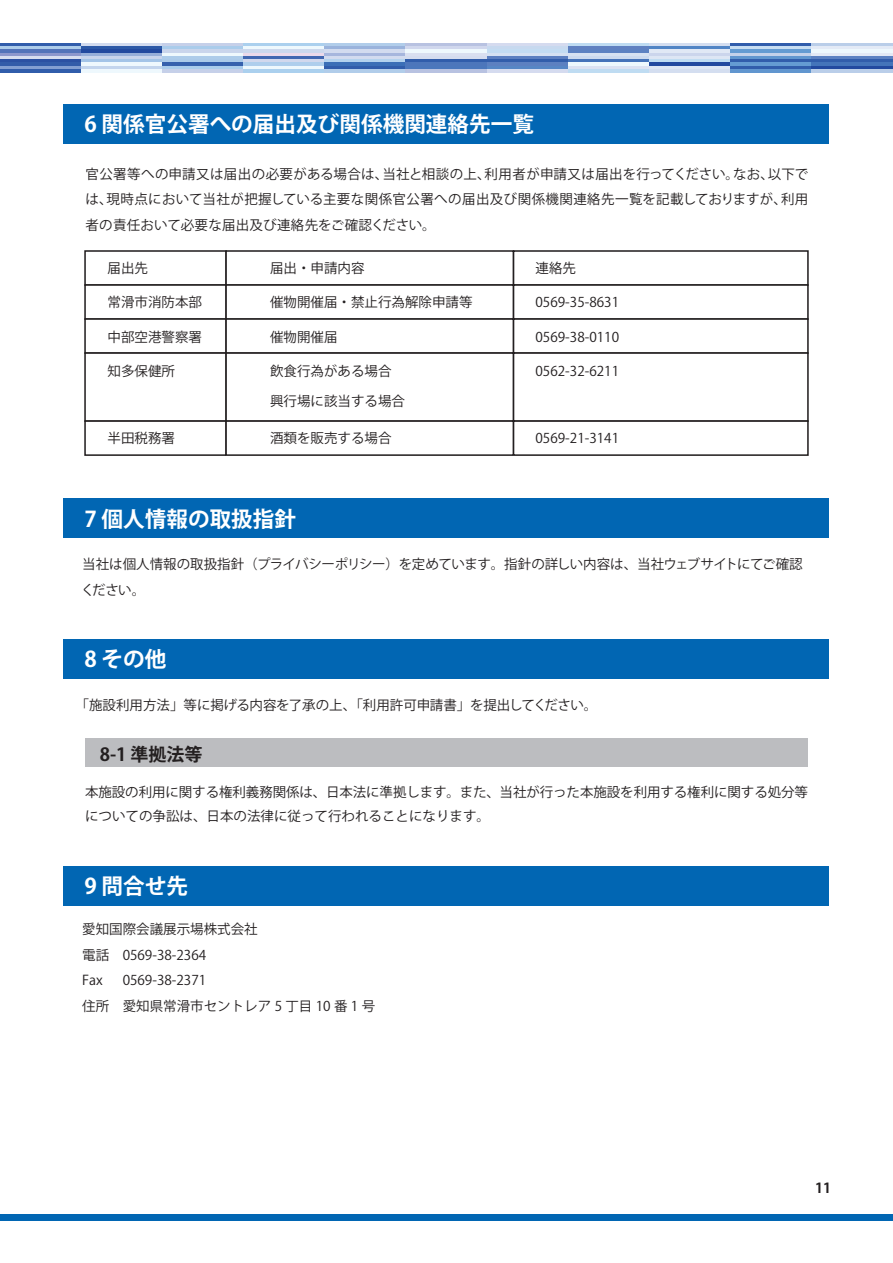
<style>
.page{position:relative;width:893px;height:1263px;background:#fff}
.page>*{position:absolute;margin:0;border:0;box-sizing:border-box;transform-origin:0 0}
.t1{font:700 21.6px "Koz Go Pr 6 N";color:#fff}
.t2{font:700 18px "Koz Go Pr 6 N";color:#231f20}
.t3{font:700 13.8px "Koz Go Pro";color:#231f20}
.t4{font:13.5px/25.5px "Koz Go Pr 6 N";color:#231f20}
.t5{font:13.5px/25.5px "Koz Go Pr 6 N";letter-spacing:-.02em;color:#231f20}
</style>
<div class="page">
<div style="left:64px;top:499px;width:765px;height:39px;background:#0166b3"></div>
<div style="left:64px;top:866px;width:765px;height:40px;background:#0166b3"></div>
<div style="left:64px;top:639px;width:765px;height:39px;background:#0166b3"></div>
<div style="left:85px;top:739px;width:723px;height:28px;background:#bcbdc0"></div>
<div style="left:0;top:1214px;width:893px;height:6px;background:#0166b3"></div>
<hr style="left:0;top:43px;width:81px;height:3px;background:#315dab">
<hr style="left:81px;top:43px;width:81px;height:3px;background:#d2dbef">
<hr style="left:162px;top:43px;width:82px;height:3px;background:#c6d0e9">
<hr style="left:244px;top:43px;width:81px;height:3px;background:#abd0ee">
<hr style="left:325px;top:43px;width:81px;height:3px;background:#b1cdea">
<hr style="left:406px;top:43px;width:81px;height:3px;background:#b8c2e1">
<hr style="left:487px;top:43px;width:81px;height:3px;background:#d5dbef">
<hr style="left:568px;top:43px;width:81px;height:3px;background:#bfdcf2">
<hr style="left:649px;top:43px;width:82px;height:3px;background:#d4def0">
<hr style="left:731px;top:43px;width:81px;height:3px;background:#315dab">
<hr style="left:812px;top:43px;width:81px;height:3px;background:#bacee9">
<svg style="left:0;top:46px;width:81px;height:4px"></svg>
<svg style="left:81px;top:46px;width:81px;height:4px"></svg>
<svg style="left:162px;top:46px;width:82px;height:4px"></svg>
<svg style="left:244px;top:46px;width:81px;height:4px"></svg>
<svg style="left:325px;top:46px;width:81px;height:4px"></svg>
<svg style="left:406px;top:46px;width:81px;height:4px"></svg>
<hr style="left:487px;top:46px;width:81px;height:4px;background:#c7d9ef">
<hr style="left:568px;top:46px;width:81px;height:4px;background:#6081c1">
<svg style="left:649px;top:46px;width:82px;height:4px"></svg>
<svg style="left:731px;top:46px;width:81px;height:4px"></svg>
<svg style="left:812px;top:46px;width:81px;height:4px"></svg>
<hr style="left:0;top:50px;width:81px;height:3px;background:#5273b9">
<hr style="left:81px;top:50px;width:81px;height:3px;background:#22499f">
<hr style="left:162px;top:50px;width:82px;height:3px;background:#c9d5ec">
<hr style="left:244px;top:50px;width:81px;height:3px;background:#ccd8ed">
<hr style="left:325px;top:50px;width:81px;height:3px;background:#d2dbef">
<hr style="left:406px;top:50px;width:81px;height:3px;background:#eef8fd">
<hr style="left:487px;top:50px;width:81px;height:3px;background:#c3dcf2">
<hr style="left:568px;top:50px;width:81px;height:3px;background:#5d82c2">
<hr style="left:649px;top:50px;width:82px;height:3px;background:#e0e8f5">
<hr style="left:731px;top:50px;width:81px;height:3px;background:#649bd2">
<hr style="left:812px;top:50px;width:81px;height:3px;background:#eef8fd">
<hr style="left:0;top:53px;width:81px;height:3px;background:#8c97cc">
<hr style="left:81px;top:53px;width:81px;height:3px;background:#96aed9">
<hr style="left:162px;top:53px;width:82px;height:3px;background:#eef8fd">
<hr style="left:244px;top:53px;width:81px;height:3px;background:#ebd9ea">
<hr style="left:325px;top:53px;width:81px;height:3px;background:#a6b6dd">
<hr style="left:406px;top:53px;width:81px;height:3px;background:#d9dff0">
<hr style="left:487px;top:53px;width:81px;height:3px;background:#d5e1f2">
<hr style="left:568px;top:53px;width:81px;height:3px;background:#d7e2f2">
<hr style="left:649px;top:53px;width:82px;height:3px;background:#cbd5ec">
<hr style="left:731px;top:53px;width:81px;height:3px;background:#c3d1ea">
<hr style="left:812px;top:53px;width:81px;height:3px;background:#e3e9f5">
<hr style="left:0;top:56px;width:81px;height:3px;background:#d6ddef">
<hr style="left:81px;top:56px;width:81px;height:3px;background:#c8d4ec">
<hr style="left:162px;top:56px;width:82px;height:3px;background:#adccea">
<hr style="left:244px;top:56px;width:81px;height:3px;background:#4167b1">
<hr style="left:325px;top:56px;width:81px;height:3px;background:#d2dbef">
<hr style="left:406px;top:56px;width:81px;height:3px;background:#d4dcef">
<hr style="left:487px;top:56px;width:81px;height:3px;background:#5c7fc0">
<hr style="left:568px;top:56px;width:81px;height:3px;background:#ccdaef">
<hr style="left:649px;top:56px;width:82px;height:3px;background:#dde6f4">
<hr style="left:731px;top:56px;width:81px;height:3px;background:#6196cf">
<hr style="left:812px;top:56px;width:81px;height:3px;background:#5d82c2">
<hr style="left:0;top:59px;width:81px;height:4px;background:#2b51a3">
<svg style="left:81px;top:59px;width:81px;height:4px"></svg>
<svg style="left:162px;top:59px;width:82px;height:4px"></svg>
<svg style="left:244px;top:59px;width:81px;height:4px"></svg>
<svg style="left:325px;top:59px;width:81px;height:4px"></svg>
<svg style="left:406px;top:59px;width:81px;height:4px"></svg>
<svg style="left:487px;top:59px;width:81px;height:4px"></svg>
<svg style="left:568px;top:59px;width:81px;height:4px"></svg>
<svg style="left:649px;top:59px;width:82px;height:4px"></svg>
<svg style="left:731px;top:59px;width:81px;height:4px"></svg>
<svg style="left:812px;top:59px;width:81px;height:4px"></svg>
<hr style="left:0;top:63px;width:81px;height:3px;background:#325ca9">
<hr style="left:81px;top:63px;width:81px;height:3px;background:#eef8fd">
<hr style="left:162px;top:63px;width:82px;height:3px;background:#3661ad">
<hr style="left:244px;top:63px;width:81px;height:3px;background:#aeceec">
<hr style="left:325px;top:63px;width:81px;height:3px;background:#3b6fb7">
<hr style="left:406px;top:63px;width:81px;height:3px;background:#4d76bb">
<hr style="left:487px;top:63px;width:81px;height:3px;background:#5c80c1">
<hr style="left:568px;top:63px;width:81px;height:3px;background:#eef8fd">
<hr style="left:649px;top:63px;width:82px;height:3px;background:#22499f">
<hr style="left:731px;top:63px;width:81px;height:3px;background:#649bd2">
<hr style="left:812px;top:63px;width:81px;height:3px;background:#4474ba">
<hr style="left:0;top:66px;width:81px;height:3px;background:#839fd2">
<hr style="left:81px;top:66px;width:81px;height:3px;background:#c3d5ed">
<hr style="left:162px;top:66px;width:82px;height:3px;background:#aacceb">
<hr style="left:244px;top:66px;width:81px;height:3px;background:#eef8fd">
<hr style="left:325px;top:66px;width:81px;height:3px;background:#315dab">
<hr style="left:406px;top:66px;width:81px;height:3px;background:#4b77bc">
<hr style="left:487px;top:66px;width:81px;height:3px;background:#5686c5">
<hr style="left:568px;top:66px;width:81px;height:3px;background:#dce2f2">
<hr style="left:649px;top:66px;width:82px;height:3px;background:#dde6f4">
<hr style="left:731px;top:66px;width:81px;height:3px;background:#315dab">
<hr style="left:812px;top:66px;width:81px;height:3px;background:#22499f">
<hr style="left:0;top:69px;width:81px;height:4px;background:#315dab">
<hr style="left:81px;top:69px;width:81px;height:4px;background:#eef8fd">
<hr style="left:162px;top:69px;width:82px;height:4px;background:#c6d0e9">
<hr style="left:244px;top:69px;width:81px;height:4px;background:#abd0ee">
<hr style="left:325px;top:69px;width:81px;height:4px;background:#b1cdea">
<hr style="left:406px;top:69px;width:81px;height:4px;background:#b8c2e1">
<hr style="left:487px;top:69px;width:81px;height:4px;background:#d5dbef">
<hr style="left:568px;top:69px;width:81px;height:4px;background:#bfdcf2">
<hr style="left:649px;top:69px;width:82px;height:4px;background:#d4def0">
<hr style="left:731px;top:69px;width:81px;height:4px;background:#6196cf">
<hr style="left:812px;top:69px;width:81px;height:4px;background:#bacee9">
<div style="left:64px;top:104px;width:765px;height:40px;background:#0166b3"></div>
<div style="left:84px;top:250px;width:143px;height:36px;border:2px solid #231f20"></div>
<div style="left:84px;top:284px;width:143px;height:36px;border:2px solid #231f20"></div>
<div style="left:84px;top:318px;width:143px;height:36px;border:2px solid #231f20"></div>
<div style="left:84px;top:420px;width:143px;height:36px;border:2px solid #231f20"></div>
<div style="left:225px;top:250px;width:289px;height:36px;border:2px solid #231f20"></div>
<div style="left:225px;top:284px;width:289px;height:36px;border:2px solid #231f20"></div>
<div style="left:225px;top:318px;width:289px;height:36px;border:2px solid #231f20"></div>
<svg style="left:84px;top:351px;width:429px;height:72px"></svg>
<div style="left:225px;top:420px;width:289px;height:36px;border:2px solid #231f20"></div>
<div style="left:513px;top:250px;width:296px;height:36px;border:2px solid #231f20"></div>
<div style="left:513px;top:284px;width:296px;height:36px;border:2px solid #231f20"></div>
<div style="left:513px;top:318px;width:296px;height:36px;border:2px solid #231f20"></div>
<div style="left:513px;top:352px;width:296px;height:70px;border:2px solid #231f20"></div>
<div style="left:513px;top:420px;width:296px;height:36px;border:2px solid #231f20"></div>
<h1 class="t1" style="left:84px;top:112px;width:451px">6 関係官公署への届出及び関係機関連絡先一覧</h1>
<p class="t4" style="left:85px;top:161px;width:724px;text-align:justify">官公署等への申請又は届出の必要がある場合は、当社と相談の上、利用者が申請又は届出を行ってください。なお、以下では、現時点において当社が把握している主要な関係官公署への届出及び関係機関連絡先一覧を記載しておりますが、利用者の責任おいて必要な届出及び連絡先をご確認ください。</p>
<p class="t4" style="left:107px;top:255px;width:42px">届出先</p>
<p class="t4" style="left:107px;top:290px;width:96px">常滑市消防本部</p>
<p class="t4" style="left:107px;top:324px;width:96px">中部空港警察署</p>
<p class="t4" style="left:107px;top:359px;width:69px">知多保健所</p>
<p class="t4" style="left:107px;top:426px;width:69px">半田税務署</p>
<p class="t4" style="left:270px;top:255px;width:96px">届出・申請内容</p>
<p class="t4" style="left:270px;top:290px;width:204px">催物開催届・禁止行為解除申請等</p>
<p class="t4" style="left:270px;top:324px;width:69px">催物開催届</p>
<p class="t4" style="left:270px;top:357px;width:136px;line-height:29.2px">飲食行為がある場合興行場に該当する場合</p>
<p class="t4" style="left:270px;top:426px;width:123px">酒類を販売する場合</p>
<h1 class="t1" style="left:84px;top:507px;width:213px">7 個人情報の取扱指針</h1>
<p class="t4" style="left:536px;top:255px;width:42px">連絡先</p>
<p class="t4" style="left:536px;top:290px;width:85px">0569-35-8631</p>
<p class="t4" style="left:536px;top:325px;width:85px">0569-38-0110</p>
<p class="t4" style="left:536px;top:359px;width:85px">0562-32-6211</p>
<p class="t4" style="left:536px;top:426px;width:85px">0569-21-3141</p>
<p class="t5" style="left:81px;top:552px;width:723px">当社は個人情報の取扱指針（プライバシーポリシー）を定めています。指針の詳しい内容は、当社ウェブサイトにてご確認ください。</p>
<h1 class="t1" style="left:84px;top:647px;width:83px">8 その他</h1>
<p class="t4" style="left:76px;top:693px;width:523px">「施設利用方法」等に掲げる内容を了承の上、「利用許可申請書」を提出してください。</p>
<h2 class="t2" style="left:100px;top:744px;width:104px">8-1 準拠法等</h2>
<p class="t4" style="left:85px;top:780px;width:724px;line-height:24.8px">本施設の利用に関する権利義務関係は、日本法に準拠します。また、当社が行った本施設を利用する権利に関する処分等についての争訟は、日本の法律に従って行われることになります。</p>
<h1 class="t1" style="left:84px;top:874px;width:105px">9 問合せ先</h1>
<p class="t4" style="left:82px;top:917px;width:177px">愛知国際会議展示場株式会社電話 0569-38-2364<br>Fax</p>
<p class="t4" style="left:82px;top:968px;width:295px;text-indent:40px">0569-38-2371<br>住所　愛知県常滑市セントレア 5 丁目 10 番 1 号</p>
<p class="t3" style="left:815px;top:1179px;width:17px">11</p>
</div>
